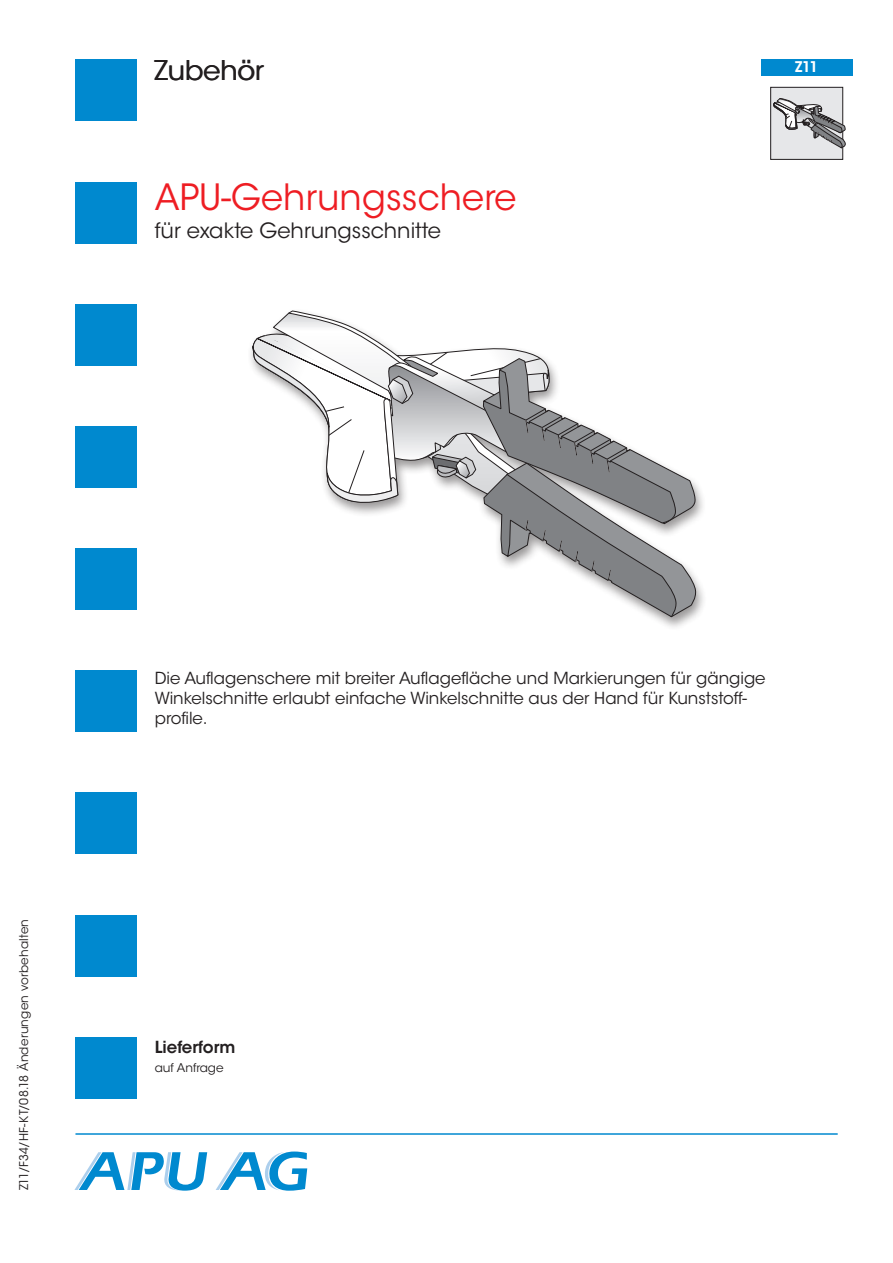
<style>
.page{position:relative;width:893px;height:1263px;background:#fff}
.page>*{position:absolute;margin:0;border:0;box-sizing:border-box;transform-origin:0 0}
.t1{font:36px "ITC Avant Garde Std";letter-spacing:.005em;color:#ee1d23}
.t2{font:27px "ITC Avant Garde Std";color:#231f20}
.t3{font:21px "ITC Avant Garde Std";color:#231f20}
.t4{font:16.5px/19.8px "ITC Avant Garde Std";color:#231f20}
.t5{font:600 16.5px "ITC Avant Garde Std";color:#231f20}
.t6{font:600 14.7px "ITC Avant Garde Std";color:#fff}
.t7{font:12px "ITC Avant Garde Std";letter-spacing:.015em;color:#231f20}
</style>
<div class="page">
<svg style="left:74px;top:1152px;width:133px;height:39px"></svg>
<svg style="left:216px;top:1151px;width:91px;height:40px"></svg>
<hr style="left:75px;top:1133px;width:763px;height:2px;background:#0089cf">
<div style="left:75px;top:1037px;width:62px;height:61px;background:#0089cf"></div>
<div style="left:75px;top:915px;width:62px;height:61px;background:#0089cf"></div>
<div style="left:75px;top:792px;width:62px;height:62px;background:#0089cf"></div>
<div style="left:75px;top:670px;width:62px;height:62px;background:#0089cf"></div>
<div style="left:75px;top:548px;width:62px;height:62px;background:#0089cf"></div>
<div style="left:75px;top:426px;width:62px;height:62px;background:#0089cf"></div>
<div style="left:75px;top:304px;width:62px;height:62px;background:#0089cf"></div>
<div style="left:75px;top:182px;width:62px;height:61px;background:#0089cf"></div>
<div style="left:75px;top:60px;width:62px;height:61px;background:#0089cf"></div>
<div style="left:771px;top:87px;width:72px;height:72px;background:#e6e7e9"></div>
<div style="left:770px;top:87px;width:73px;height:73px;border:1px solid #231f20"></div>
<svg style="left:773px;top:98px;width:72px;height:50px"></svg>
<div style="left:761px;top:60px;width:91px;height:16px;background:#0089cf"></div>
<svg style="left:273px;top:313px;width:91px;height:19px"></svg>
<svg style="left:250px;top:332px;width:446px;height:286px"></svg>
<h2 class="t2" style="left:155px;top:53px;width:111px">Zubehör</h2>
<h1 class="t1" style="left:155px;top:175px;width:363px">APU-Gehrungsschere</h1>
<p class="t3" style="left:155px;top:217px;width:288px">für exakte Gehrungsschnitte</p>
<p class="t6" style="left:795px;top:58px;width:25px">Z11</p>
<p class="t7" style="left:16px;top:1190px;width:273px;rotate:-90deg">Z11/F34/HF-KT/08.18 Änderungen vorbehalten</p>
<p class="t4" style="left:155px;top:668px;width:612px">Die Auflagenschere mit breiter Auflagefläche und Markierungen für gängige<br>Winkelschnitte erlaubt einfache Winkelschnitte aus der Hand für Kunststoff&shy;profile.</p>
<p class="t5" style="left:155px;top:1036px;width:82px">Lieferform</p>
<p class="t7" style="left:155px;top:1060px;width:70px">auf Anfrage</p>
</div>
